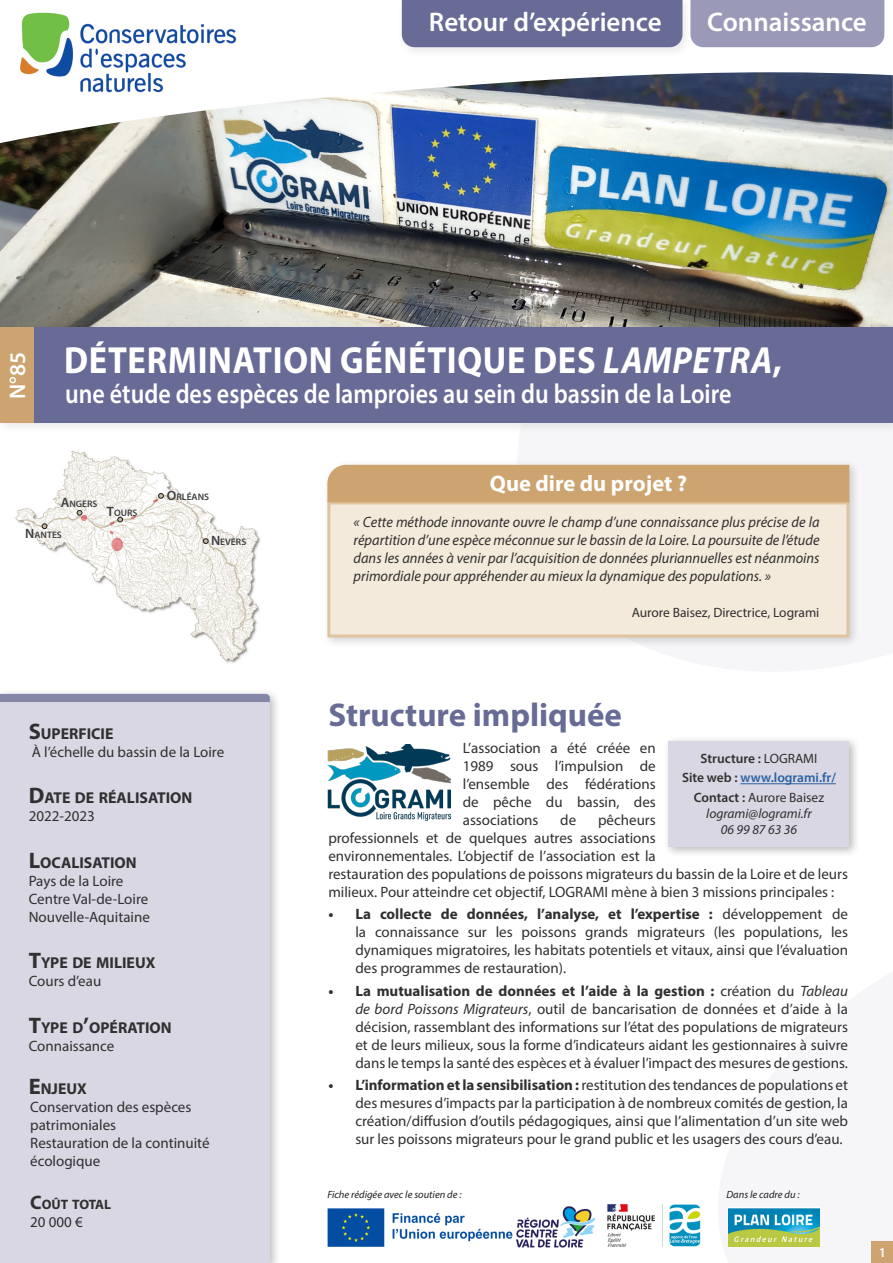
<style>
.page{position:relative;width:893px;height:1263px;background:#fff}
.page>*{position:absolute;margin:0;border:0;box-sizing:border-box;transform-origin:0 0}
.t1{font:700 37.95px "Myriad Pro";letter-spacing:.02em;color:#fff;scale:.91 1}
.TexteREX{font:700 33px "Myriad Pro";color:#676b95}
.t2{font:600 27.6px "Myriad Pro";color:#fff;scale:.87 1}
.Texte{font:600 27px "Myriad Pro";color:#fff}
.Titre_de_rubrique{font:700 22.5px "Myriad Pro";color:#fff}
.t3{font:600 22.5px "Myriad Pro";color:#fff}
.t4{font:700 15.75px "Myriad Pro";color:#312f30}
.TexteREX-2{font:15px/18px "Myriad Pro";color:#312f30;text-align:justify}
.TexteREX-3{font:italic 15px/18px "Myriad Pro";color:#312f30;text-align:justify}
.t5{font:700 13.65px "Myriad Pro";letter-spacing:-.015em;color:#312f30}
.TexteREX-4{font:13.5px "Myriad Pro";color:#312f30}
.t6{font:italic 13.5px "Myriad Pro";color:#312f30}
.t7{font:600 13.5px "Myriad Pro";color:#2b62a1}
.t8{font:600 13.5px "Myriad Pro";color:#312f30}
.t9{font:600 13.5px "Myriad Pro";color:#fff}
.t10{font:italic 10.5px "Myriad Pro";color:#231f20}
.t11{font:600 9.45px "Myriad Pro";color:#3e3e3f}
.s1{font-style:italic}
.s2{font-size:13.5px}
.s3{font-size:22.5px}
.s4{font-size:19.5px}
.s5{font-weight:400}
.s6{color:#312f30}
.s7{font-weight:600}
.s8{font-weight:700}
</style>
<div class="page">
<img style="left:15px;top:450px;width:246px;height:213px">
<div style="left:0;top:689px;width:281px;height:574px;background:#231f20;opacity:.3"></div>
<div style="left:0;top:702px;width:270px;height:560px;background:#d8d7e3"></div>
<div style="left:0;top:694px;width:270px;height:8px;background:#8686a9"></div>
<img style="left:0;top:72px;width:893px;height:250px">
<div style="left:0;top:322px;width:893px;height:112px;background:#231f20;opacity:.1"></div>
<div style="left:0;top:328px;width:893px;height:95px;background:#676b95"></div>
<div style="left:872px;top:1242px;width:21px;height:21px;background:#cda470"></div>
<svg style="left:42px;top:524px;width:5px;height:5px"></svg>
<svg style="left:81px;top:514px;width:6px;height:7px"></svg>
<svg style="left:111px;top:537px;width:12px;height:14px"></svg>
<svg style="left:203px;top:538px;width:5px;height:6px"></svg>
<svg style="left:77px;top:510px;width:5px;height:5px"></svg>
<svg style="left:110px;top:517px;width:13px;height:18px"></svg>
<svg style="left:131px;top:515px;width:5px;height:4px"></svg>
<svg style="left:153px;top:493px;width:11px;height:10px"></svg>
<div style="left:322px;top:460px;width:538px;height:189px;background:#231f20;opacity:.2"></div>
<div style="left:327px;top:501px;width:522px;height:136px;background:#f4eadb;border:3px solid #dfc4a1"></div>
<div style="left:327px;top:465px;width:522px;height:37px;background:#cda470"></div>
<img style="left:327px;top:745px;width:123px;height:76px">
<div style="left:663px;top:735px;width:197px;height:122px;background:#231f20;opacity:.3"></div>
<div style="left:668px;top:741px;width:181px;height:105px;background:#d8d7e3"></div>
<hr style="left:740px;top:783px;width:96px;height:1px;background:#2b62a1">
<div style="left:0;top:328px;width:34px;height:95px;background:#cda470"></div>
<div style="left:397px;top:0;width:297px;height:58px;background:#231f20;opacity:.1"></div>
<div style="left:402px;top:0;width:280px;height:47px;background:#676b95"></div>
<img style="left:7px;top:12px;width:238px;height:89px">
<div style="left:690px;top:0;width:194px;height:47px;background:#9a99b7"></div>
<img style="left:327px;top:1206px;width:268px;height:42px">
<img style="left:728px;top:1208px;width:92px;height:39px">
<img style="left:607px;top:1204px;width:93px;height:43px">
<p class="Texte" style="left:429px;top:5px;width:234px">Retour d’expérience</p>
<p class="Texte" style="left:707px;top:5px;width:161px">Connaissance</p>
<p class="t3" style="left:3px;top:399px;width:48px;rotate:-90deg">N°85</p>
<p class="t1" style="left:64px;top:335px;width:790px">DÉTERMINATION GÉNÉTIQUE DES <span class="s1">LAMPETRA</span>,</p>
<p class="t2" style="left:65px;top:376px;width:767px">une étude des espèces de lamproies au sein du bassin de la Loire</p>
<p class="t11" style="left:61px;top:498px;width:38px"><span class="s2">A</span>NGERS</p>
<p class="t11" style="left:25px;top:529px;width:38px"><span class="s2">N</span>ANTES</p>
<p class="t11" style="left:107px;top:506px;width:32px"><span class="s2">T</span>OURS</p>
<p class="t11" style="left:167px;top:490px;width:44px"><span class="s2">O</span>RLÉANS</p>
<p class="t11" style="left:211px;top:536px;width:37px"><span class="s2">N</span>EVERS</p>
<p class="Titre_de_rubrique" style="left:490px;top:469px;width:199px">Que dire du projet ?</p>
<p class="TexteREX-3" style="left:354px;top:513px;width:468px">« Cette méthode innovante ouvre le champ d’une connaissance plus précise de la répartition d’une espèce méconnue sur le bassin de la Loire. La poursuite de l’étude dans les années à venir par l’acquisition de données pluriannuelles est néanmoins primordiale pour appréhender au mieux la dynamique des populations. »</p>
<p class="TexteREX-4" style="left:632px;top:604px;width:189px">Aurore Baisez, Directrice, Logrami</p>
<p class="t4" style="left:29px;top:723px;width:86px"><span class="s3">S</span>UPERFICIE</p>
<p class="TexteREX-2" style="left:32px;top:742px;width:194px">À l’échelle du bassin de la Loire</p>
<p class="t4" style="left:29px;top:787px;width:165px"><span class="s3">D</span>ATE DE RÉALISATION</p>
<p class="TexteREX-2" style="left:29px;top:807px;width:68px">2022-2023</p>
<p class="t4" style="left:29px;top:852px;width:109px"><span class="s3">L</span>OCALISATION</p>
<p class="TexteREX-2" style="left:29px;top:871px;width:96px">Pays de la Loire</p>
<p class="TexteREX-2" style="left:29px;top:889px;width:121px">Centre Val-de-Loire</p>
<p class="TexteREX-2" style="left:29px;top:907px;width:123px">Nouvelle-Aquitaine</p>
<p class="t4" style="left:29px;top:952px;width:128px"><span class="s3">T</span>YPE DE MILIEUX</p>
<p class="TexteREX-2" style="left:29px;top:972px;width:74px">Cours d’eau</p>
<p class="t4" style="left:29px;top:1017px;width:145px"><span class="s3">T</span>YPE D<span class="s3">’</span>OPÉRATION</p>
<p class="TexteREX-2" style="left:29px;top:1036px;width:87px">Connaissance</p>
<p class="t4" style="left:29px;top:1078px;width:60px"><span class="s3">E</span>NJEUX</p>
<p class="TexteREX-2" style="left:30px;top:1098px;width:163px">Conservation des espèces patrimoniales</p>
<p class="TexteREX-2" style="left:30px;top:1134px;width:181px">Restauration de la continuité écologique</p>
<p class="t5" style="left:30px;top:1195px;width:83px"><span class="s4">C</span>OÛT TOTAL</p>
<p class="TexteREX-2" style="left:30px;top:1213px;width:54px">20 000 €</p>
<p class="TexteREX" style="left:328px;top:693px;width:295px">Structure impliquée</p>
<p class="TexteREX-2" style="left:463px;top:739px;width:194px">L’association a été créée en 1989 sous l’impulsion de l’ensemble des fédérations de pêche du bassin, des associations</p>
<p class="t8" style="left:701px;top:750px;width:118px">Structure : <span class="s5">LOGRAMI</span></p>
<p class="t7" style="left:682px;top:769px;width:155px"><span class="s6">Site web :</span> www.logrami.fr/</p>
<p class="TexteREX-4" style="left:694px;top:789px;width:132px"><span class="s7">Contact :</span> Aurore Baisez</p>
<p class="t6" style="left:706px;top:805px;width:107px">logrami@logrami.fr</p>
<p class="t6" style="left:721px;top:821px;width:78px">06 99 87 63 36</p>
<p class="TexteREX-2" style="left:328px;top:811px;width:521px;text-align:left;text-indent:270px">pêcheurs<br>professionnels et de quelques autres associations<br>environnementales. L’objectif de l’association est la<br>restauration des populations de poissons migrateurs du bassin de la Loire et de leurs milieux. Pour atteindre cet objectif, LOGRAMI mène à bien 3 missions principales :</p>
<p class="TexteREX-2" style="left:355px;top:905px;width:494px;text-indent:-27px"><span class="s8">• La collecte de données, l’analyse, et l’expertise :</span> développement de la connaissance sur les poissons grands migrateurs (les populations, les dynamiques migratoires, les habitats potentiels et vitaux, ainsi que l’évaluation des programmes de restauration).</p>
<p class="TexteREX-2" style="left:355px;top:981px;width:494px;text-indent:-27px"><span class="s8">• La mutualisation de données et l’aide à la gestion :</span> création du <span class="s1">Tableau de bord Poissons Migrateurs</span>, outil de bancarisation de données et d’aide à la décision, rassemblant des informations sur l’état des populations de migrateurs et de leurs milieux, sous la forme d’indicateurs aidant les gestionnaires à suivre dans le temps la santé des espèces et à évaluer l’impact des mesures de gestions.</p>
<p class="TexteREX-2" style="left:355px;top:1075px;width:494px;text-indent:-27px"><span class="s8">• L’information et la sensibilisation :</span> restitution des tendances de populations et des mesures d’impacts par la participation à de nombreux comités de gestion, la création/diffusion d’outils pédagogiques, ainsi que l’alimentation d’un site web sur les poissons migrateurs pour le grand public et les usagers des cours d’eau.</p>
<p class="TexteREX-2" style="left:560px;top:811px;width:17px">de</p>
<p class="t10" style="left:327px;top:1188px;width:136px">Fiche rédigée avec le soutien de :</p>
<p class="t10" style="left:726px;top:1188px;width:75px">Dans le cadre du :</p>
<p class="t9" style="left:879px;top:1244px;width:9px">1</p>
</div>
